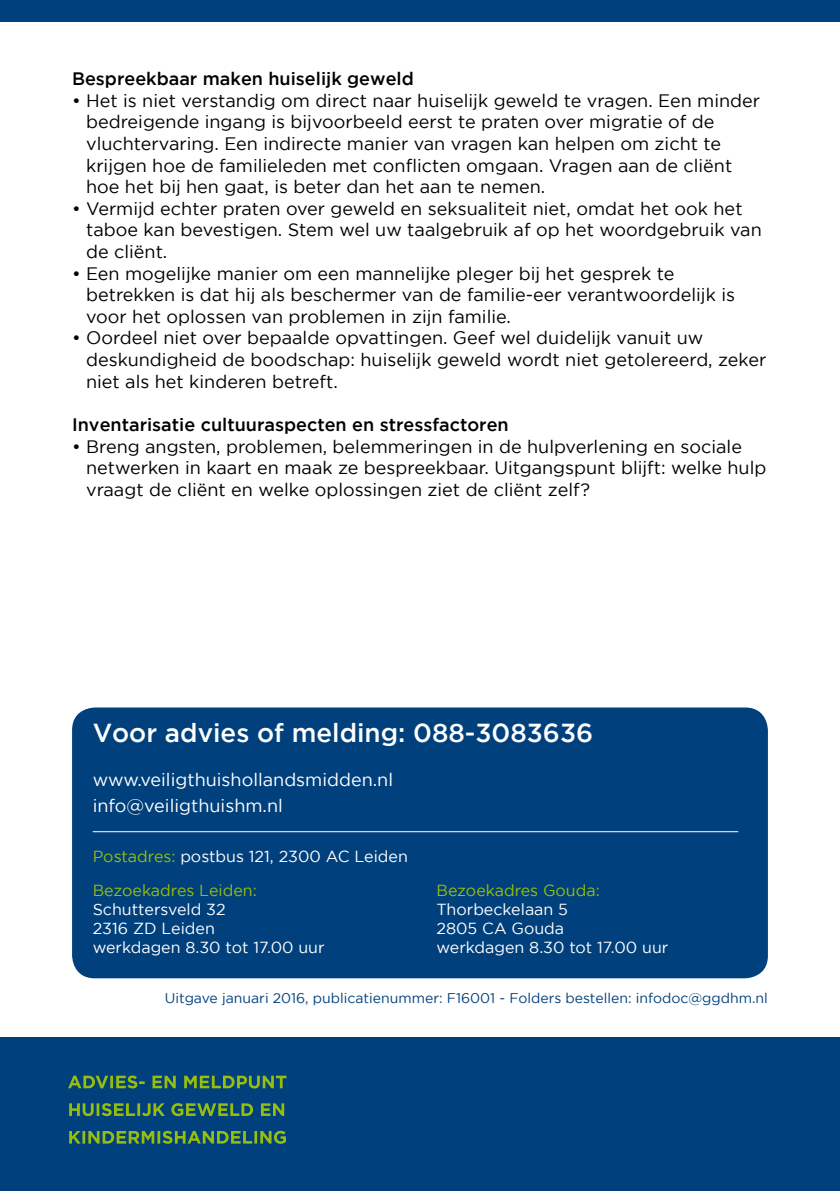
<style>
.page{position:relative;width:840px;height:1191px;background:#fff}
.page>*{position:absolute;margin:0;border:0;box-sizing:border-box;transform-origin:0 0}
.t1{font:500 26px "Gotham";color:#fff}
.t2{font:18px/21.6px "Gotham";color:#000}
.t3{font:500 18px "Gotham";color:#000}
.t4{font:18px/26px "Gotham";color:#fff}
.t5{font:16px/19.2px "Gotham";color:#fff}
.t6{font:16px "Gotham";color:#97be0d}
.t7{font:14px "Gotham";color:#00407c}
.s1{color:#97be0d}
</style>
<div class="page">
<div style="left:72px;top:707px;width:695px;height:271px;background:#00407c;border-radius:23px"></div>
<hr style="left:93px;top:831px;width:644px;height:1px;background:#fff">
<div style="left:0;top:1037px;width:839px;height:154px;background:#00407c"></div>
<svg style="left:69px;top:1130px;width:217px;height:13px"></svg>
<svg style="left:69px;top:1103px;width:215px;height:13px"></svg>
<svg style="left:68px;top:1075px;width:218px;height:13px"></svg>
<div style="left:0;top:0;width:839px;height:21px;background:#00407c"></div>
<p class="t3" style="left:72px;top:69px;width:343px">Bespreekbaar maken huiselijk geweld</p>
<p class="t2" style="left:86px;top:89px;width:675px;text-indent:-14px">• Het is niet verstandig om direct naar huiselijk geweld te vragen. Een minder bedreigende ingang is bijvoorbeeld eerst te praten over migratie of de vluchtervaring. Een indirecte manier van vragen kan helpen om zicht te krijgen hoe de familieleden met conflicten omgaan. Vragen aan de cliënt hoe het bij hen gaat, is beter dan het aan te nemen.</p>
<p class="t2" style="left:86px;top:197px;width:676px;text-indent:-14px">• Vermijd echter praten over geweld en seksualiteit niet, omdat het ook het taboe kan bevestigen. Stem wel uw taalgebruik af op het woordgebruik van de cliënt.</p>
<p class="t2" style="left:86px;top:262px;width:650px;text-indent:-14px">• Een mogelijke manier om een mannelijke pleger bij het gesprek te betrekken is dat hij als beschermer van de familie-eer verantwoordelijk is voor het oplossen van problemen in zijn familie.</p>
<p class="t2" style="left:86px;top:327px;width:681px;text-indent:-14px">• Oordeel niet over bepaalde opvattingen. Geef wel duidelijk vanuit uw deskundigheid de boodschap: huiselijk geweld wordt niet getolereerd, zeker niet als het kinderen betreft.</p>
<p class="t3" style="left:72px;top:414px;width:438px">Inventarisatie cultuuraspecten en stressfactoren</p>
<p class="t2" style="left:86px;top:435px;width:681px;text-indent:-14px">• Breng angsten, problemen, belemmeringen in de hulpverlening en sociale netwerken in kaart en maak ze bespreekbaar. Uitgangspunt blijft: welke hulp vraagt de cliënt en welke oplossingen ziet de cliënt zelf?</p>
<h1 class="t1" style="left:93px;top:718px;width:501px">Voor advies of melding: 088-3083636</h1>
<p class="t4" style="left:93px;top:766px;width:302px">www.veiligthuishollandsmidden.nl info@veiligthuishm.nl</p>
<p class="t5" style="left:93px;top:846px;width:316px"><span class="s1">Postadres:</span> postbus 121, 2300 AC Leiden</p>
<p class="t6" style="left:93px;top:881px;width:165px">Bezoekadres Leiden:</p>
<p class="t5" style="left:93px;top:899px;width:233px">Schuttersveld 32<br>2316 ZD Leiden<br>werkdagen 8.30 tot 17.00 uur</p>
<p class="t6" style="left:436px;top:881px;width:165px">Bezoekadres Gouda:</p>
<p class="t5" style="left:436px;top:899px;width:233px">Thorbeckelaan 5<br>2805 CA Gouda<br>werkdagen 8.30 tot 17.00 uur</p>
<p class="t7" style="left:165px;top:990px;width:604px">Uitgave januari 2016, publicatienummer: F16001 - Folders bestellen: infodoc@ggdhm.nl</p>
</div>
